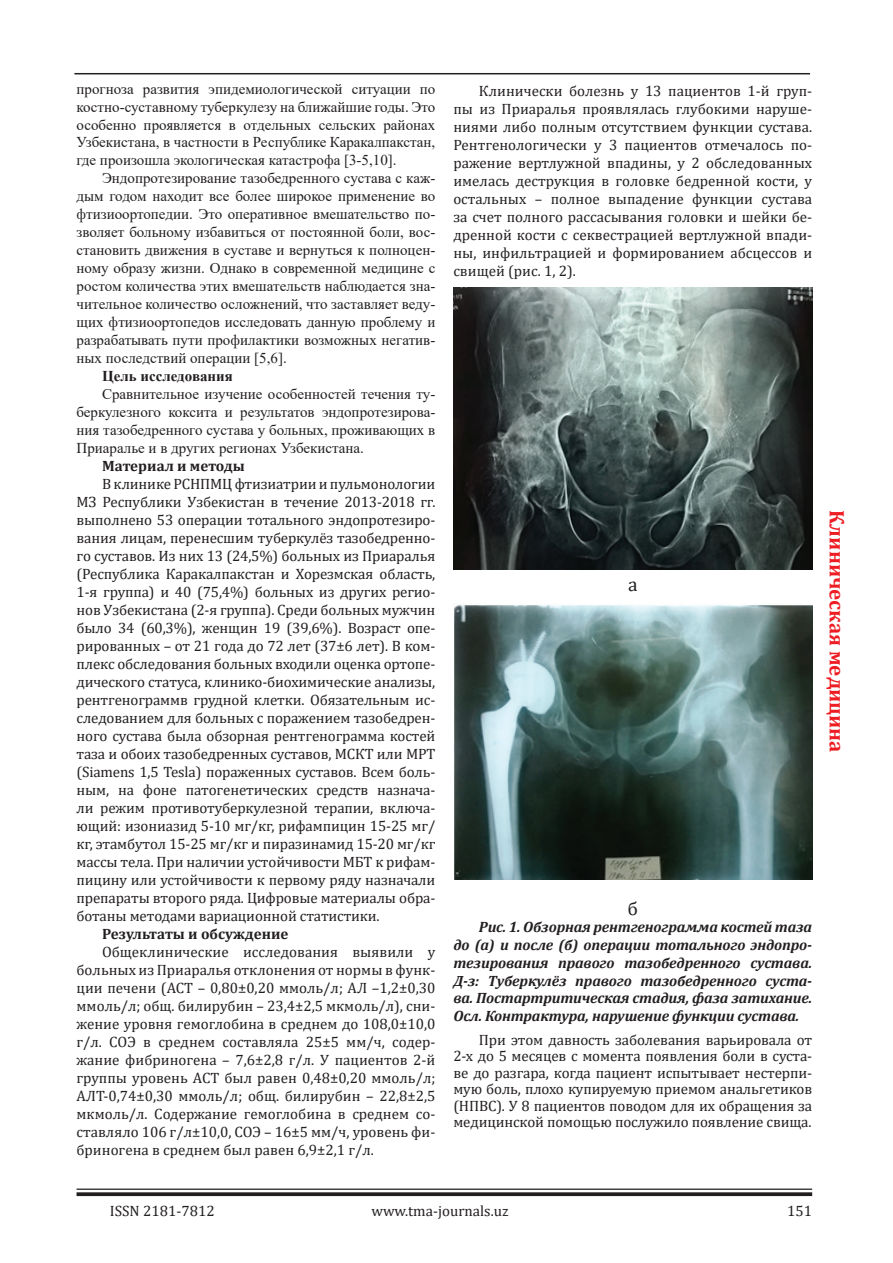
<style>
.page{position:relative;width:893px;height:1263px;background:#fff}
.page>*{position:absolute;margin:0;border:0;box-sizing:border-box;transform-origin:0 0}
.t1{font:700 21px "Cambria";color:#ee1d23}
.t2{font:19.5px "Cambria";color:#231f20}
.t3{font:15px/18px "Cambria";color:#231f20;text-align:justify}
.t4{font:15px/18px "Times New Roman";color:#231f20;text-align:justify}
.t5{font:italic 700 15px/17.7px "Cambria";letter-spacing:-.01em;color:#231f20;text-align:justify}
.t6{font:700 15px "Cambria";color:#231f20}
.t7{font:700 15px "Times New Roman";color:#231f20}
.s1{font-family:"Corbel"}
</style>
<div class="page">
<hr style="left:77px;top:1188px;width:735px;height:2px;background:#231f20">
<svg style="left:77px;top:1192px;width:735px;height:4px;background:#343132"></svg>
<hr style="left:74px;top:73px;width:736px;height:1px;background:#231f20">
<img style="left:453px;top:288px;width:359px;height:282px">
<img style="left:453px;top:603px;width:359px;height:276px">
<p class="t4" style="left:77px;top:80px;width:360px">прогноза развития эпидемиологической ситуации по костно-суставному туберкулезу на ближайшие годы. Это особенно проявляется в отдельных сельских районах Узбекистана, в частности в Республике Каракалпакстан, где произошла экологическая катастрофа [3-5,10].</p>
<p class="t4" style="left:77px;top:169px;width:360px;text-indent:26px">Эндопротезирование тазобедренного сустава с каж&shy;дым годом находит все более широкое применение во фтизиоортопедии. Это оперативное вмешательство по&shy;зволяет больному избавиться от постоянной боли, вос&shy;становить движения в суставе и вернуться к полноцен&shy;ному образу жизни. Однако в современной медицине с ростом количества этих вмешательств наблюдается зна&shy;чительное количество осложнений, что заставляет веду&shy;щих фтизиоортопедов исследовать данную проблему и разрабатывать пути профилактики возможных негатив&shy;ных последствий операции [5,6].</p>
<p class="t7" style="left:102px;top:365px;width:132px">Цель исследования</p>
<p class="t4" style="left:77px;top:385px;width:360px;text-indent:26px">Сравнительное изучение особенностей течения ту&shy;беркулезного коксита и результатов эндопротезирова&shy;ния тазобедренного сустава у больных, проживающих в Приаралье и в других регионах Узбекистана.</p>
<p class="t6" style="left:102px;top:455px;width:144px">Материал и методы</p>
<p class="t3" style="left:77px;top:475px;width:360px;text-indent:26px">В клинике РСНПМЦ фтизиатрии и пульмонологии МЗ Республики Узбекистан в течение 2013-2018 гг. выполнено 53 операции тотального эндопротезиро&shy;вания лицам, перенесшим туберкулёз тазобедренно&shy;го суставов. Из них 13 (24,5%) больных из Приаралья (Республика Каракалпакстан и Хорезмская область, 1-я группа) и 40 (75,4%) больных из других регио&shy;нов Узбекистана (2-я группа). Среди больных мужчин было 34 (60,3%), женщин 19 (39,6%). Возраст опе&shy;рированных – от 21 года до 72 лет (37±6 лет). В ком&shy;плекс обследования больных входили оценка ортопе&shy;дического статуса, клинико-биохимические анализы, рентгенограммв грудной клетки. Обязательным ис&shy;следованием для больных с поражением тазобедрен&shy;ного сустава была обзорная рентгенограмма костей таза и обоих тазобедренных суставов, МСКТ или МРТ (Siamens 1,5 Tesla) пораженных суставов. Всем боль&shy;ным, на фоне патогенетических средств назнача&shy;ли режим противотуберкулезной терапии, включа&shy;ющий: изониазид 5-10 мг/кг, рифампицин 15-25 мг/ кг, этамбутол 15-25 мг/кг и пиразинамид 15-20 мг/кг массы тела. При наличии устойчивости МБТ к рифам&shy;пицину или устойчивости к первому ряду назначали препараты второго ряда. Цифровые материалы обра&shy;ботаны методами вариационной статистики.</p>
<p class="t6" style="left:102px;top:923px;width:188px">Результаты и обсуждение</p>
<p class="t3" style="left:77px;top:943px;width:360px;text-indent:26px">Общеклинические исследования выявили у больных из Приаралья отклонения от нормы в функ&shy;ции печени (АСТ – 0,80±0,20 ммоль/л; АЛ –1,2±0,30 ммоль/л; общ. билирубин – 23,4±2,5 мкмоль/л), сни&shy;жение уровня гемоглобина в среднем до 108,0±10,0 г/л. СОЭ в среднем составляла 25±5 мм/ч, содер&shy;жание фибриногена – 7,6±2,8 г/л. У пациентов 2-й группы уровень АСТ был равен 0,48±0,20 ммоль/л; АЛТ-0,74±0,30 ммоль/л; общ. билирубин – 22,8±2,5 мкмоль/л. Содержание гемоглобина в среднем со&shy;ставляло 106 г/л±10,0, СОЭ – 16±5 мм/ч, уровень фи&shy;бриногена в среднем был равен 6,9±2,1 г/л.</p>
<p class="t3" style="left:453px;top:81px;width:360px;text-indent:26px">Клинически болезнь у 13 пациентов 1-й груп&shy;пы из Приаралья проявлялась глубокими наруше&shy;ниями либо полным отсутствием функции сустава.<br>Рентгенологически у 3 пациентов отмечалось по&shy;ражение вертлужной впадины, у 2 обследованных имелась деструкция в головке бедренной кости, у остальных – полное выпадение функции сустава за счет полного рассасывания головки и шейки бе&shy;дренной кости с секвестрацией вертлужной впади&shy;ны, инфильтрацией и формированием абсцессов и свищей (рис. 1, 2).</p>
<h2 class="t2" style="left:628px;top:573px;width:11px">а</h2>
<h1 class="t1" style="left:852px;top:510px;width:244px;rotate:90deg">Клиническая медицина</h1>
<h2 class="t2" style="left:627px;top:897px;width:12px">б</h2>
<p class="t5" style="left:453px;top:918px;width:360px;text-indent:26px">Рис. 1. Обзорная рентгенограмма костей таза до (а) и после (б) операции тотального эндопро&shy;тезирования правого тазобедренного сустава.<br>Д-з: Туберкулёз правого тазобедренного суста&shy;ва. Постартритическая стадия, фаза затихание.<br>Осл. Контрактура, нарушение функции сустава.</p>
<p class="t3" style="left:453px;top:1031px;width:360px;line-height:16.5px;text-indent:26px">При этом давность заболевания варьировала от 2-х до 5 месяцев с момента появления боли в суста&shy;ве до разгара, когда пациент испытывает нестерпи&shy;мую боль, плохо купируемую приемом анальгетиков (НПВС). У 8 пациентов поводом для их обращения за медицинской помощью послужило появление свища.</p>
<p class="t3" style="left:110px;top:1201px;width:106px">ISSN 2181-7812</p>
<p class="t3" style="left:371px;top:1201px;width:139px">www.tma-journals.u<span class="s1">z</span></p>
<p class="t3" style="left:787px;top:1201px;width:26px">151</p>
</div>
